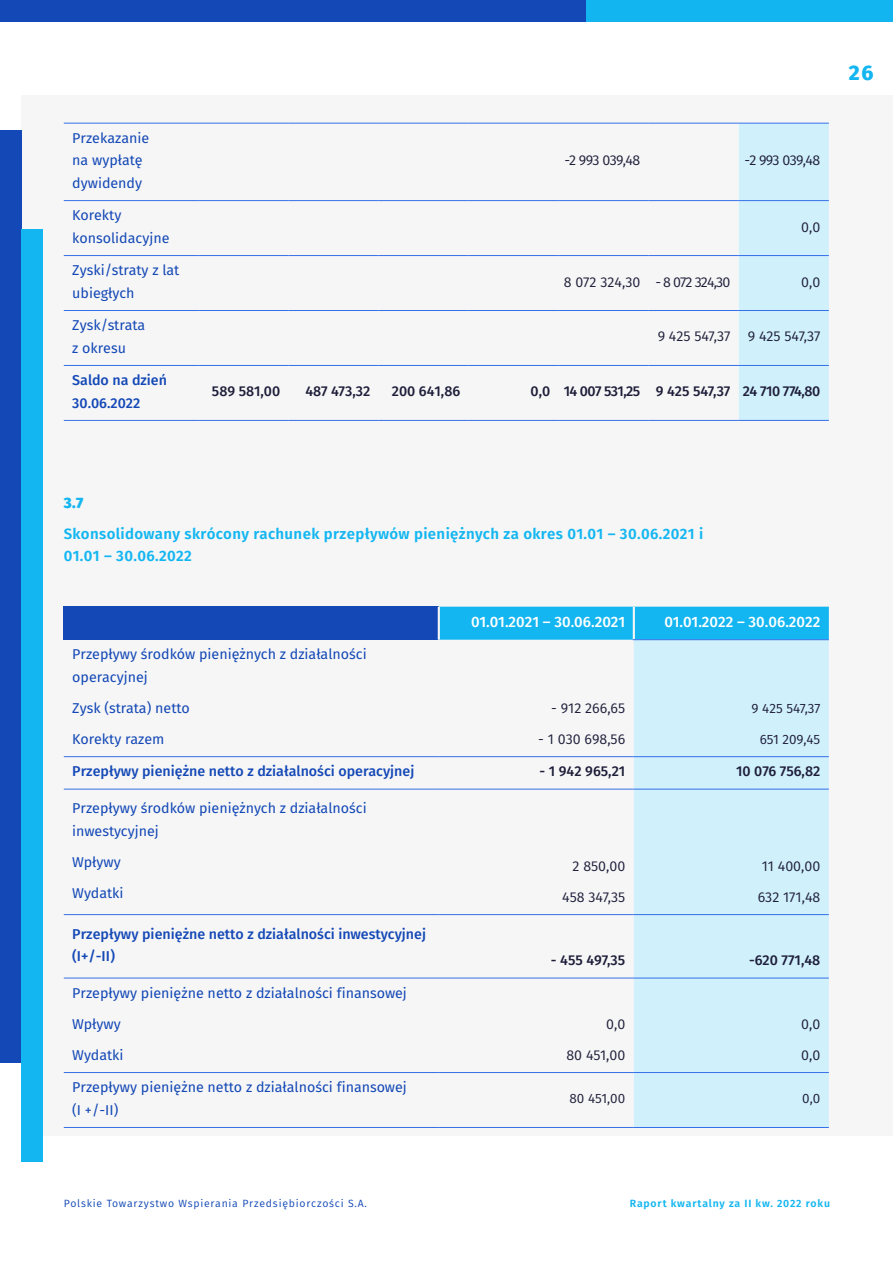
<style>
.page{position:relative;width:893px;height:1263px;background:#fff}
.page>*{position:absolute;margin:0;border:0;box-sizing:border-box;transform-origin:0 0}
.t1{font:800 21px "Fira Sans";color:#13b6f1}
.t2{font:600 15px/22.5px "Fira Sans";letter-spacing:.025em;color:#13b6f1}
.t3{font:500 15px "Fira Sans";color:#fff}
.t4{font:800 15px "Fira Sans";color:#13b6f1}
.t5{font:14.25px/22.5px "Fira Sans";color:#1348b6}
.t6{font:500 14.25px/22.5px "Fira Sans";color:#1348b6}
.t7{font:14.25px/31px "Fira Sans";color:#1e1e3a;text-align:right}
.t8{font:500 14.25px "Fira Sans";color:#1e1e3a}
.t9{font:500 14.25px "Fira Sans";letter-spacing:-.03em;color:#1e1e3a}
.t10{font:14.25px "Fira Sans";letter-spacing:-.03em;color:#1e1e3a}
.t11{font:13.5px "Fira Sans";color:#1e1e3a}
.t12{font:10.5px "Fira Sans";letter-spacing:.075em;color:#1348b6}
.t13{font:600 10.5px "Fira Sans";letter-spacing:.075em;color:#13b6f1}
</style>
<div class="page">
<div style="left:21px;top:96px;width:872px;height:1040px;background:#f6f6f6"></div>
<div style="left:0;top:130px;width:21px;height:932px;background:#1348b6"></div>
<div style="left:21px;top:230px;width:22px;height:931px;background:#13b6f1"></div>
<div style="left:0;top:0;width:586px;height:21px;background:#1348b6"></div>
<div style="left:586px;top:0;width:307px;height:21px;background:#13b5f1"></div>
<div style="left:739px;top:124px;width:90px;height:296px;background:#d0f0fc"></div>
<hr style="left:64px;top:123px;width:135px;height:1px;background:#3570e7">
<hr style="left:199px;top:123px;width:90px;height:1px;background:#3570e7">
<hr style="left:289px;top:123px;width:90px;height:1px;background:#3570e7">
<hr style="left:379px;top:123px;width:90px;height:1px;background:#3570e7">
<hr style="left:469px;top:123px;width:90px;height:1px;background:#3570e7">
<hr style="left:559px;top:123px;width:90px;height:1px;background:#3570e7">
<hr style="left:649px;top:123px;width:90px;height:1px;background:#3570e7">
<hr style="left:64px;top:200px;width:135px;height:1px;background:#3570e7">
<hr style="left:199px;top:200px;width:90px;height:1px;background:#3570e7">
<hr style="left:289px;top:200px;width:90px;height:1px;background:#3570e7">
<hr style="left:379px;top:200px;width:90px;height:1px;background:#3570e7">
<hr style="left:469px;top:200px;width:90px;height:1px;background:#3570e7">
<hr style="left:559px;top:200px;width:90px;height:1px;background:#3570e7">
<hr style="left:649px;top:200px;width:90px;height:1px;background:#3570e7">
<hr style="left:64px;top:255px;width:135px;height:1px;background:#3570e7">
<hr style="left:199px;top:255px;width:90px;height:1px;background:#3570e7">
<hr style="left:289px;top:255px;width:90px;height:1px;background:#3570e7">
<hr style="left:379px;top:255px;width:90px;height:1px;background:#3570e7">
<hr style="left:469px;top:255px;width:90px;height:1px;background:#3570e7">
<hr style="left:559px;top:255px;width:90px;height:1px;background:#3570e7">
<hr style="left:649px;top:255px;width:90px;height:1px;background:#3570e7">
<hr style="left:64px;top:310px;width:135px;height:1px;background:#3570e7">
<hr style="left:199px;top:310px;width:90px;height:1px;background:#3570e7">
<hr style="left:289px;top:310px;width:90px;height:1px;background:#3570e7">
<hr style="left:379px;top:310px;width:90px;height:1px;background:#3570e7">
<hr style="left:469px;top:310px;width:90px;height:1px;background:#3570e7">
<hr style="left:559px;top:310px;width:90px;height:1px;background:#3570e7">
<hr style="left:649px;top:310px;width:90px;height:1px;background:#3570e7">
<hr style="left:64px;top:365px;width:135px;height:1px;background:#3570e7">
<hr style="left:199px;top:365px;width:90px;height:1px;background:#3570e7">
<hr style="left:289px;top:365px;width:90px;height:1px;background:#3570e7">
<hr style="left:379px;top:365px;width:90px;height:1px;background:#3570e7">
<hr style="left:469px;top:365px;width:90px;height:1px;background:#3570e7">
<hr style="left:559px;top:365px;width:90px;height:1px;background:#3570e7">
<hr style="left:649px;top:365px;width:90px;height:1px;background:#3570e7">
<hr style="left:739px;top:123px;width:90px;height:1px;background:#3570e7">
<hr style="left:739px;top:200px;width:90px;height:1px;background:#3570e7">
<hr style="left:739px;top:255px;width:90px;height:1px;background:#3570e7">
<hr style="left:739px;top:310px;width:90px;height:1px;background:#3570e7">
<hr style="left:739px;top:365px;width:90px;height:1px;background:#3570e7">
<hr style="left:199px;top:420px;width:90px;height:1px;background:#3570e7">
<hr style="left:289px;top:420px;width:90px;height:1px;background:#3570e7">
<hr style="left:379px;top:420px;width:90px;height:1px;background:#3570e7">
<hr style="left:469px;top:420px;width:90px;height:1px;background:#3570e7">
<hr style="left:559px;top:420px;width:90px;height:1px;background:#3570e7">
<hr style="left:649px;top:420px;width:90px;height:1px;background:#3570e7">
<hr style="left:64px;top:420px;width:135px;height:1px;background:#3570e7">
<hr style="left:739px;top:420px;width:90px;height:1px;background:#3570e7">
<div style="left:64px;top:607px;width:375px;height:33px;background:#1348b6"></div>
<div style="left:440px;top:607px;width:389px;height:33px;background:#13b6f1"></div>
<div style="left:634px;top:640px;width:195px;height:487px;background:#d0f0fc"></div>
<hr style="left:64px;top:756px;width:375px;height:1px;background:#3570e7">
<hr style="left:439px;top:756px;width:195px;height:1px;background:#3570e7">
<hr style="left:64px;top:789px;width:375px;height:1px;background:#3570e7">
<hr style="left:439px;top:789px;width:195px;height:1px;background:#3570e7">
<hr style="left:64px;top:914px;width:375px;height:1px;background:#3570e7">
<hr style="left:439px;top:914px;width:195px;height:1px;background:#3570e7">
<hr style="left:64px;top:978px;width:375px;height:1px;background:#3570e7">
<hr style="left:439px;top:978px;width:195px;height:1px;background:#3570e7">
<hr style="left:64px;top:1072px;width:375px;height:1px;background:#3570e7">
<hr style="left:439px;top:1072px;width:195px;height:1px;background:#3570e7">
<hr style="left:64px;top:1127px;width:375px;height:1px;background:#3570e7">
<hr style="left:439px;top:1127px;width:195px;height:1px;background:#3570e7">
<hr style="left:634px;top:756px;width:195px;height:1px;background:#3570e7">
<hr style="left:634px;top:789px;width:195px;height:1px;background:#3570e7">
<hr style="left:634px;top:914px;width:195px;height:1px;background:#3570e7">
<hr style="left:634px;top:978px;width:195px;height:1px;background:#3570e7">
<hr style="left:634px;top:1072px;width:195px;height:1px;background:#3570e7">
<hr style="left:634px;top:1127px;width:195px;height:1px;background:#3570e7">
<hr style="left:438px;top:607px;width:2px;height:33px;background:#f6f6f6">
<hr style="left:633px;top:607px;width:2px;height:32px;background:#f6f6f6">
<hr style="left:633px;top:639px;width:196px;height:1px;background:#3570e7">
<p class="t5" style="left:72px;top:128px;width:79px">Przekazanie na wypłatę dywidendy</p>
<p class="t5" style="left:72px;top:205px;width:99px">Korekty konsolidacyjne</p>
<p class="t5" style="left:72px;top:260px;width:109px">Zyski/straty z lat ubiegłych</p>
<p class="t5" style="left:72px;top:315px;width:75px">Zysk/strata z okresu</p>
<p class="t6" style="left:72px;top:370px;width:96px">Saldo na dzień<br>30.06.2022</p>
<h1 class="t1" style="left:849px;top:58px;width:26px">26</h1>
<p class="t7" style="left:564px;top:146px;width:77px">-2 993 039,48</p>
<p class="t7" style="left:744px;top:146px;width:77px">-2 993 039,48</p>
<p class="t7" style="left:801px;top:212px;width:21px">0,0</p>
<p class="t10" style="left:564px;top:272px;width:168px">8 072 324,30 - 8 072 324,30</p>
<p class="t7" style="left:801px;top:267px;width:21px">0,0</p>
<p class="t7" style="left:658px;top:322px;width:164px">9 425 547,37 9 425 547,37</p>
<p class="t8" style="left:212px;top:381px;width:70px">589 581,00</p>
<p class="t8" style="left:305px;top:381px;width:66px">487 473,32</p>
<p class="t8" style="left:392px;top:381px;width:70px">200 641,86</p>
<p class="t9" style="left:531px;top:381px;width:291px">0,0 14 007 531,25 9 425 547,37 24 710 774,80</p>
<p class="t4" style="left:64px;top:492px;width:21px">3.7</p>
<p class="t2" style="left:64px;top:523px;width:641px">Skonsolidowany skrócony rachunek przepływów pieniężnych za okres 01.01 – 30.06.2021 i<br>01.01 – 30.06.2022</p>
<p class="t3" style="left:471px;top:611px;width:156px">01.01.2021 – 30.06.2021</p>
<p class="t3" style="left:664px;top:611px;width:157px">01.01.2022 – 30.06.2022</p>
<p class="t5" style="left:72px;top:644px;width:296px">Przepływy środków pieniężnych z działalności operacyjnej</p>
<p class="t5" style="left:72px;top:693px;width:119px;line-height:31px">Zysk (strata) netto<br>Korekty razem</p>
<p class="t7" style="left:551px;top:693px;width:76px">- 912 266,65</p>
<p class="t7" style="left:538px;top:724px;width:88px">- 1 030 698,56</p>
<p class="t11" style="left:751px;top:699px;width:70px">9 425 547,37</p>
<p class="t11" style="left:760px;top:730px;width:62px">651 209,45</p>
<p class="t6" style="left:72px;top:761px;width:344px">Przepływy pieniężne netto z działalności operacyjnej</p>
<p class="t8" style="left:540px;top:761px;width:87px">- 1 942 965,21</p>
<p class="t8" style="left:736px;top:761px;width:86px">10 076 756,82</p>
<p class="t5" style="left:72px;top:798px;width:296px">Przepływy środków pieniężnych z działalności inwestycyjnej</p>
<p class="t5" style="left:72px;top:847px;width:53px;line-height:31px">Wpływy<br>Wydatki</p>
<p class="t7" style="left:562px;top:851px;width:65px">2 850,00<br>458 347,35</p>
<p class="t7" style="left:758px;top:851px;width:64px;text-align:left">11 400,00<br>632 171,48</p>
<p class="t6" style="left:72px;top:923px;width:355px">Przepływy pieniężne netto z działalności inwestycyjnej (I+/-II)</p>
<p class="t8" style="left:551px;top:950px;width:76px">- 455 497,35</p>
<p class="t8" style="left:749px;top:950px;width:73px">-620 771,48</p>
<p class="t5" style="left:72px;top:978px;width:336px;line-height:31px">Przepływy pieniężne netto z działalności finansowej<br>Wpływy<br>Wydatki</p>
<p class="t5" style="left:72px;top:1077px;width:336px">Przepływy pieniężne netto z działalności finansowej (I +/-II)</p>
<p class="t7" style="left:566px;top:1009px;width:60px">0,0<br>80 451,00</p>
<p class="t7" style="left:801px;top:1009px;width:21px;text-align:left">0,0<br>0,0</p>
<p class="t11" style="left:570px;top:1089px;width:57px">80 451,00</p>
<p class="t11" style="left:802px;top:1089px;width:20px">0,0</p>
<p class="t12" style="left:64px;top:1196px;width:305px">Polskie Towarzystwo Wspierania Przedsiębiorczości S.A.</p>
<p class="t13" style="left:630px;top:1196px;width:202px">Raport kwartalny za II kw. 2022 roku</p>
</div>
